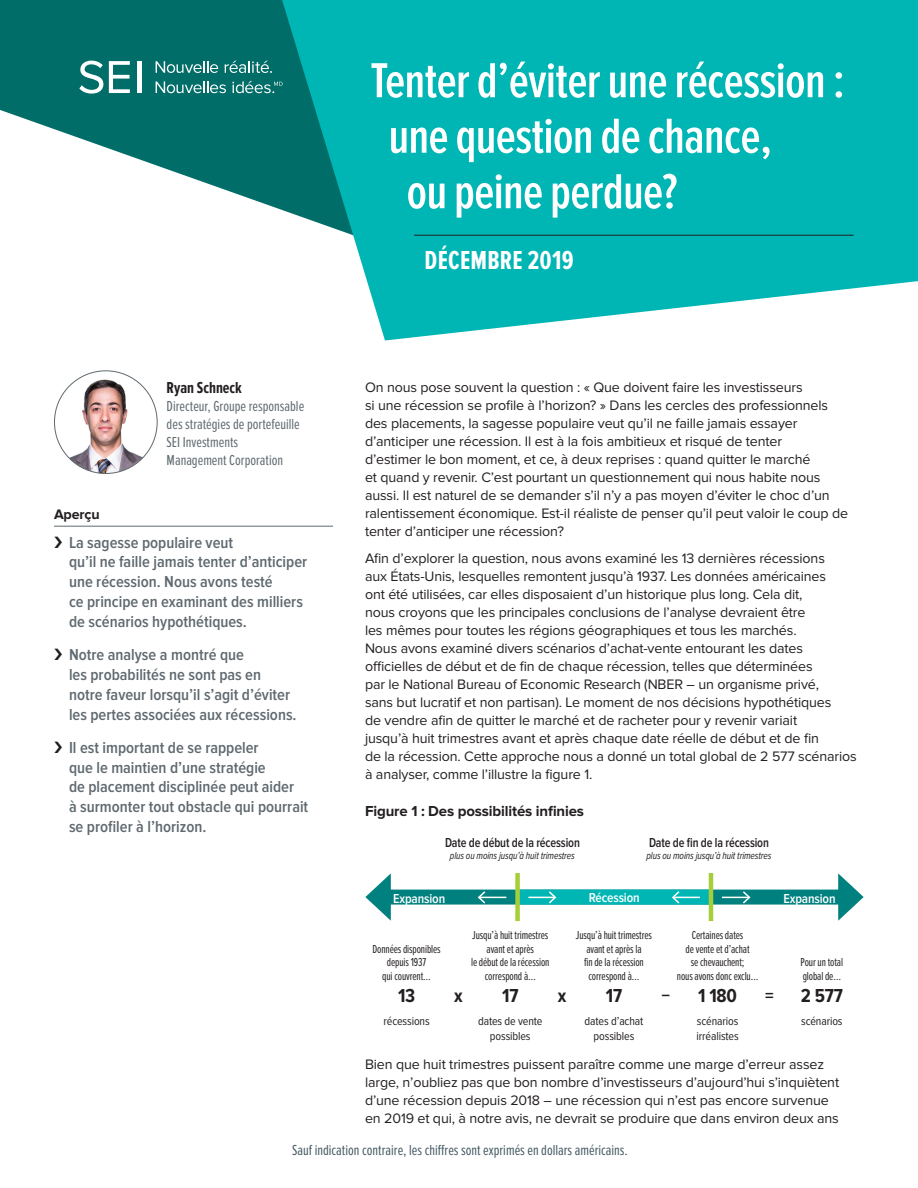
<style>
.page{position:relative;width:918px;height:1188px;background:#fff}
.page>*{position:absolute;margin:0;border:0;box-sizing:border-box;transform-origin:0 0}
.t1{font:600 51px "Proxima Nova Ex Cn";letter-spacing:-.01em;color:#fff}
.Month_and_Year{font:700 27px "Proxima Nova Ex Cn";letter-spacing:.01em;color:#fff}
.header2{font:700 19.5px "Proxima Nova Cond";letter-spacing:-.01em;color:#231f20}
.t2{font:600 16.5px/19.8px "Proxima Nova Cond";color:#5f696f}
.Author_Name{font:700 16.5px "Proxima Nova Ex Cn";color:#231f20}
.Supporting_Info{font:15px/18px "Proxima Nova Ex Cn";color:#5f696f}
.Bottom_Page_Disclaim{font:15px "Proxima Nova Ex Cn";color:#465a64}
.Exhibit{font:700 15px "Proxima Nova";letter-spacing:-.01em;color:#231f20}
.Body_Copy__10pt__R{font:14.25px/18px "Proxima Nova";letter-spacing:-.01em;color:#231f20}
.Snapshots{font:700 14.25px "Proxima Nova";letter-spacing:-.01em;color:#231f20}
.header2-2{font:600 13.5px "Proxima Nova Cond";letter-spacing:-.01em;color:#231f20;scale:.9 1}
.header2-3{font:600 13.5px "Proxima Nova Cond";letter-spacing:-.01em;color:#fff}
.header2-4{font:12px/13.5px "Proxima Nova Ex Cn";letter-spacing:-.01em;color:#231f20;text-align:center;scale:.94 1}
.Body_Copy__10pt__R-2{font:12px/14.4px "Proxima Nova Cond";letter-spacing:-.01em;color:#231f20;text-align:center}
.header2-5{font:italic 10.5px "Proxima Nova Cond";letter-spacing:-.01em;color:#231f20;scale:.9 1}
</style>
<div class="page">
<div style="left:381px;top:890px;width:467px;height:15px;background:#00817f"></div>
<svg style="left:838px;top:873px;width:26px;height:48px"></svg>
<svg style="left:365px;top:873px;width:26px;height:48px"></svg>
<div style="left:519px;top:890px;width:193px;height:15px;background:#00b6b5"></div>
<svg style="left:722px;top:891px;width:30px;height:14px"></svg>
<svg style="left:671px;top:891px;width:29px;height:14px"></svg>
<svg style="left:528px;top:891px;width:29px;height:14px"></svg>
<svg style="left:477px;top:891px;width:29px;height:14px"></svg>
<div style="left:515px;top:873px;width:5px;height:48px;background:#a6ce39"></div>
<hr style="left:709px;top:873px;width:4px;height:48px;background:#a6ce39">
<svg style="left:0;top:0;width:282px;height:210px;fill:#006d68"></svg>
<svg style="left:282px;top:0;width:636px;height:340px;background:#1ebab9"></svg>
<svg style="left:156px;top:61px;width:62px;height:12px"></svg>
<svg style="left:225px;top:61px;width:47px;height:12px"></svg>
<svg style="left:156px;top:81px;width:70px;height:12px"></svg>
<svg style="left:232px;top:81px;width:51px;height:12px"></svg>
<hr style="left:137px;top:61px;width:4px;height:32px;background:#fff">
<svg style="left:109px;top:61px;width:21px;height:32px"></svg>
<svg style="left:79px;top:61px;width:24px;height:33px"></svg>
<hr style="left:54px;top:526px;width:279px;height:1px;background:#5f696f">
<img style="left:54px;top:373px;width:103px;height:101px">
<hr style="left:414px;top:235px;width:440px;height:1px;background:#231f20">
<p class="Author_Name" style="left:167px;top:378px;width:77px">Ryan Schneck</p>
<p class="Supporting_Info" style="left:167px;top:397px;width:139px">Directeur, Groupe responsable des stratégies de portefeuille</p>
<p class="Supporting_Info" style="left:167px;top:433px;width:118px">SEI Investments<br>Management Corporation</p>
<p class="Snapshots" style="left:54px;top:508px;width:47px">Aperçu</p>
<p class="t2" style="left:69px;top:533px;width:240px">La sagesse populaire veut<br>qu’il ne faille jamais tenter d’anticiper une récession. Nous avons testé<br>ce principe en examinant des milliers de scénarios hypothétiques.</p>
<p class="t2" style="left:69px;top:645px;width:229px">Notre analyse a montré que<br>les probabilités ne sont pas en notre faveur lorsqu’il s’agit d’éviter les pertes associées aux récessions.</p>
<p class="t2" style="left:69px;top:738px;width:241px">Il est important de se rappeler<br>que le maintien d’une stratégie<br>de placement disciplinée peut aider<br>à surmonter tout obstacle qui pourrait se profiler à l’horizon.</p>
<p class="t1" style="left:371px;top:52px;width:476px">Tenter d’éviter une récession :</p>
<p class="t1" style="left:389px;top:108px;width:385px">une question de chance,</p>
<p class="t1" style="left:407px;top:163px;width:272px">ou peine perdue?</p>
<p class="Month_and_Year" style="left:425px;top:245px;width:151px">DÉCEMBRE 2019</p>
<p class="Body_Copy__10pt__R" style="left:365px;top:379px;width:485px">On nous pose souvent la question : « Que doivent faire les investisseurs<br>si une récession se profile à l’horizon? » Dans les cercles des professionnels des placements, la sagesse populaire veut qu’il ne faille jamais essayer d’anticiper une récession. Il est à la fois ambitieux et risqué de tenter<br>d’estimer le bon moment, et ce, à deux reprises : quand quitter le marché<br>et quand y revenir. C’est pourtant un questionnement qui nous habite nous aussi. Il est naturel de se demander s’il n’y a pas moyen d’éviter le choc d’un ralentissement économique. Est-il réaliste de penser qu’il peut valoir le coup de tenter d’anticiper une récession?</p>
<p class="Body_Copy__10pt__R" style="left:365px;top:550px;width:493px">Afin d’explorer la question, nous avons examiné les 13 dernières récessions<br>aux États-Unis, lesquelles remontent jusqu’à 1937. Les données américaines<br>ont été utilisées, car elles disposaient d’un historique plus long. Cela dit,<br>nous croyons que les principales conclusions de l’analyse devraient être<br>les mêmes pour toutes les régions géographiques et tous les marchés.<br>Nous avons examiné divers scénarios d’achat-vente entourant les dates officielles de début et de fin de chaque récession, telles que déterminées<br>par le National Bureau of Economic Research (NBER – un organisme privé,<br>sans but lucratif et non partisan). Le moment de nos décisions hypothétiques<br>de vendre afin de quitter le marché et de racheter pour y revenir variait<br>jusqu’à huit trimestres avant et après chaque date réelle de début et de fin<br>de la récession. Cette approche nous a donné un total global de 2 577 scénarios à analyser, comme l’illustre la figure 1.</p>
<p class="Exhibit" style="left:365px;top:804px;width:221px">Figure 1 : Des possibilités infinies</p>
<p class="header2-2" style="left:445px;top:835px;width:151px">Date de début de la récession</p>
<p class="header2-5" style="left:450px;top:850px;width:140px">plus ou moins jusqu’à huit trimestres</p>
<p class="header2-2" style="left:649px;top:835px;width:135px">Date de fin de la récession</p>
<p class="header2-5" style="left:647px;top:850px;width:140px">plus ou moins jusqu’à huit trimestres</p>
<p class="header2-3" style="left:393px;top:891px;width:54px">Expansion</p>
<p class="header2-3" style="left:589px;top:890px;width:53px">Récession</p>
<p class="header2-3" style="left:784px;top:891px;width:54px">Expansion</p>
<p class="header2-4" style="left:372px;top:942px;width:74px">Données disponibles depuis 1937<br>qui couvrent…</p>
<p class="header2-4" style="left:471px;top:929px;width:85px">Jusqu’à huit trimestres avant et après<br>le début de la récession correspond à…</p>
<p class="header2-4" style="left:576px;top:929px;width:83px">Jusqu’à huit trimestres avant et après la<br>fin de la récession correspond à…</p>
<p class="header2-4" style="left:677px;top:929px;width:88px">Certaines dates<br>de vente et d’achat<br>se chevauchent;<br>nous avons donc exclu…</p>
<p class="header2-4" style="left:801px;top:956px;width:47px;text-align:left">Pour un total global de…</p>
<p class="header2" style="left:398px;top:984px;width:19px">13</p>
<p class="header2" style="left:454px;top:984px;width:10px">x</p>
<p class="header2" style="left:502px;top:984px;width:18px">17</p>
<p class="header2" style="left:558px;top:984px;width:10px">x</p>
<p class="header2" style="left:606px;top:984px;width:18px">17</p>
<p class="header2" style="left:661px;top:984px;width:10px">−</p>
<p class="header2" style="left:698px;top:984px;width:40px">1 180</p>
<p class="header2" style="left:765px;top:984px;width:10px">=</p>
<p class="header2" style="left:801px;top:984px;width:44px">2 577</p>
<p class="Body_Copy__10pt__R-2" style="left:384px;top:1014px;width:48px">récessions</p>
<p class="Body_Copy__10pt__R-2" style="left:478px;top:1014px;width:66px">dates de vente possibles</p>
<p class="Body_Copy__10pt__R-2" style="left:585px;top:1014px;width:60px">dates d’achat possibles</p>
<p class="Body_Copy__10pt__R-2" style="left:697px;top:1014px;width:44px;text-align:left">scénarios irréalistes</p>
<p class="Body_Copy__10pt__R-2" style="left:801px;top:1014px;width:43px">scénarios</p>
<p class="Body_Copy__10pt__R" style="left:365px;top:1056px;width:476px">Bien que huit trimestres puissent paraître comme une marge d’erreur assez large, n’oubliez pas que bon nombre d’investisseurs d’aujourd’hui s’inquiètent d’une récession depuis 2018 – une récession qui n’est pas encore survenue en 2019 et qui, à notre avis, ne devrait se produire que dans environ deux ans</p>
<p class="Bottom_Page_Disclaim" style="left:292px;top:1142px;width:337px">Sauf indication contraire, les chiffres sont exprimés en dollars américains.</p>
</div>
